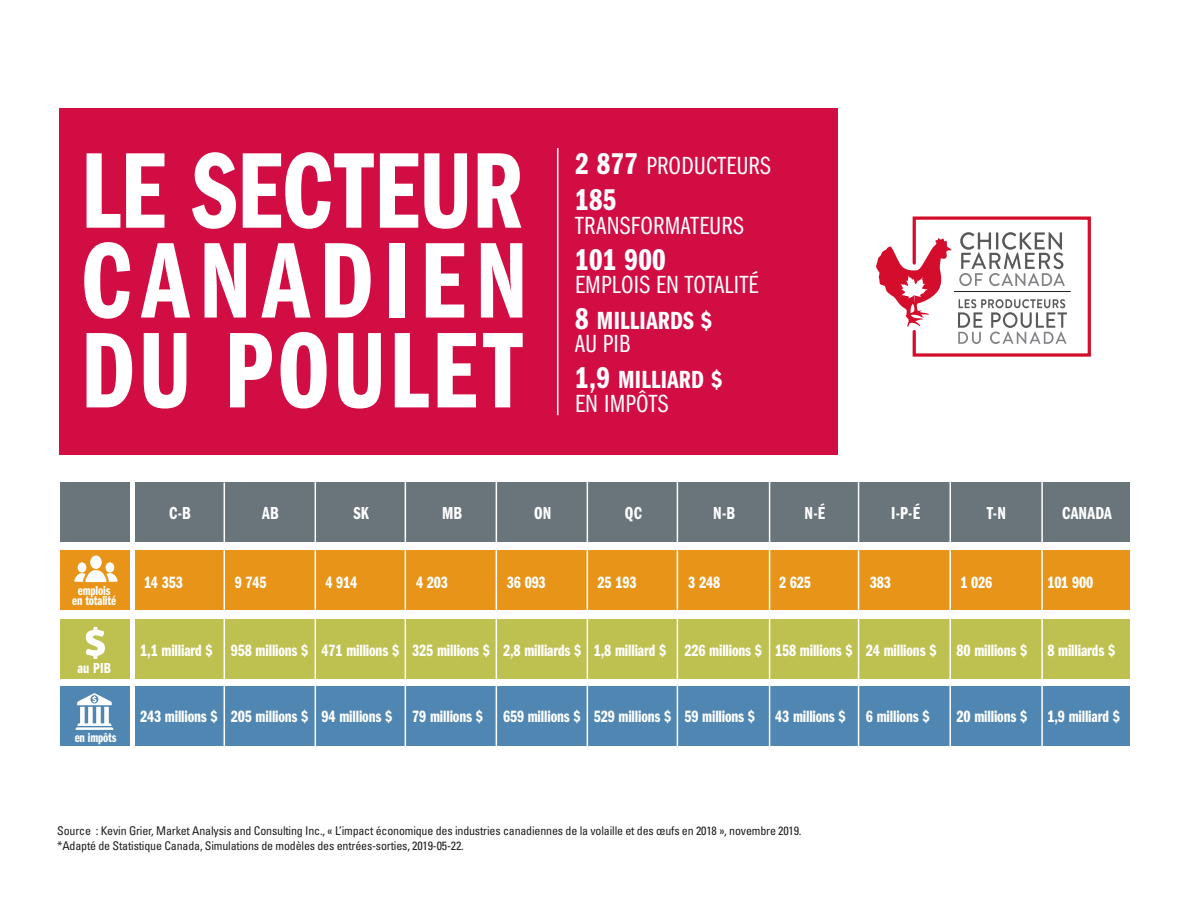
<style>
.page{position:relative;width:1188px;height:918px;background:#fff}
.page>*{position:absolute;margin:0;border:0;box-sizing:border-box;transform-origin:0 0}
.Province{font:111.45px/89.8px "Franklin Gothic URW Com Dem";letter-spacing:.03em;color:#fff;text-align:justify}
.Map_Bullets{font:31.05px "Franklin Gothic URW Com Dem";letter-spacing:.01em;color:#fff}
.Map_Bullets-2{font:25.65px "Franklin Gothic URW Com Boo";letter-spacing:.01em;color:#fff}
.Map_Bullets-3{font:25.65px/23.4px "Franklin Gothic URW Com Dem";letter-spacing:.01em;color:#fff}
.Map_Bullets-4{font:18px "Franklin Gothic URW Com Dem";letter-spacing:.01em;color:#fff}
.Map_Bullets-5{font:16.95px "Franklin Gothic URW Com Dem";letter-spacing:-.01em;color:#fff}
.Map_Bullets-6{font:15px "Franklin Gothic URW Com Dem";color:#fff}
.Map_Bullets-7{font:13.5px/10.5px "Franklin Gothic URW Com Dem";letter-spacing:-.01em;color:#fff;text-align:center}
.Map_Bullets-8{font:condensed 12px "Univers LT Std";letter-spacing:-.015em;color:#231f20}
.s1{font-family:"Franklin Gothic URW Com Dem";font-size:31.05px}
.s2{font-size:31.05px}
.s3{font-family:"Franklin Gothic URW Com Boo"}
</style>
<div class="page">
<svg style="left:876px;top:216px;width:215px;height:141px"></svg>
<hr style="left:954px;top:291px;width:117px;height:1px;background:#231f20">
<div style="left:59px;top:109px;width:779px;height:346px;background:#d20d44"></div>
<div style="left:135px;top:482px;width:994px;height:60px;background:#6a747b"></div>
<div style="left:135px;top:550px;width:994px;height:59px;background:#e89418"></div>
<div style="left:135px;top:619px;width:994px;height:60px;background:#bec04f"></div>
<div style="left:135px;top:686px;width:994px;height:60px;background:#4f86b2"></div>
<hr style="left:557px;top:148px;width:1px;height:267px;background:#fff">
<div style="left:60px;top:550px;width:70px;height:60px;background:#e89418"></div>
<div style="left:78px;top:562px;width:8px;height:11px;background:#fff;border-radius:50%"></div>
<div style="left:106px;top:562px;width:8px;height:11px;background:#fff;border-radius:50%"></div>
<svg style="left:74px;top:570px;width:44px;height:12px"></svg>
<div style="left:90px;top:555px;width:12px;height:14px;background:#fff;border-radius:50%"></div>
<div style="left:60px;top:619px;width:70px;height:60px;background:#bec04f"></div>
<svg style="left:86px;top:627px;width:19px;height:32px"></svg>
<div style="left:60px;top:686px;width:70px;height:60px;background:#4f86b2"></div>
<svg style="left:76px;top:693px;width:37px;height:37px"></svg>
<div style="left:60px;top:482px;width:70px;height:60px;background:#6a747b"></div>
<hr style="left:224px;top:483px;width:1px;height:267px;background:#fff">
<hr style="left:315px;top:482px;width:1px;height:268px;background:#fff">
<hr style="left:405px;top:482px;width:1px;height:268px;background:#fff">
<hr style="left:496px;top:481px;width:1px;height:269px;background:#fff">
<hr style="left:587px;top:482px;width:1px;height:268px;background:#fff">
<hr style="left:677px;top:482px;width:1px;height:268px;background:#fff">
<hr style="left:769px;top:482px;width:1px;height:268px;background:#fff">
<hr style="left:858px;top:482px;width:1px;height:268px;background:#fff">
<hr style="left:950px;top:482px;width:1px;height:268px;background:#fff">
<hr style="left:1041px;top:482px;width:2px;height:268px;background:#fff">
<p class="Province" style="left:81px;top:139px;width:448px">LE SECTEUR CANADIEN DU POULET</p>
<p class="Map_Bullets-2" style="left:575px;top:149px;width:197px"><span class="s1">2 877</span> PRODUCTEURS</p>
<p class="Map_Bullets" style="left:575px;top:178px;width:43px">185</p>
<p class="Map_Bullets-2" style="left:575px;top:208px;width:170px">TRANSFORMATEURS</p>
<p class="Map_Bullets" style="left:575px;top:238px;width:92px">101 900</p>
<p class="Map_Bullets-2" style="left:575px;top:267px;width:185px">EMPLOIS EN TOTALITÉ</p>
<p class="Map_Bullets-3" style="left:575px;top:307px;width:138px"><span class="s2">8</span> MILLIARDS $<br><span class="s3">AU PIB</span></p>
<p class="Map_Bullets-3" style="left:575px;top:367px;width:148px"><span class="s2">1,9</span> MILLIARD $<br><span class="s3">EN IMPÔTS</span></p>
<p class="Map_Bullets-7" style="left:72px;top:584px;width:45px">emplois en totalité</p>
<p class="Map_Bullets-6" style="left:77px;top:658px;width:35px">au PIB</p>
<p class="Map_Bullets-7" style="left:75px;top:732px;width:43px">en impôts</p>
<p class="Map_Bullets-4" style="left:169px;top:501px;width:23px">C-B</p>
<p class="Map_Bullets-4" style="left:262px;top:501px;width:18px">AB</p>
<p class="Map_Bullets-4" style="left:353px;top:501px;width:17px">SK</p>
<p class="Map_Bullets-4" style="left:442px;top:501px;width:22px">MB</p>
<p class="Map_Bullets-4" style="left:534px;top:501px;width:19px">ON</p>
<p class="Map_Bullets-4" style="left:625px;top:501px;width:19px">QC</p>
<p class="Map_Bullets-4" style="left:713px;top:501px;width:23px">N-B</p>
<p class="Map_Bullets-4" style="left:805px;top:501px;width:22px">N-É</p>
<p class="Map_Bullets-4" style="left:891px;top:501px;width:30px">I-P-É</p>
<p class="Map_Bullets-4" style="left:987px;top:501px;width:21px">T-N</p>
<p class="Map_Bullets-4" style="left:1062px;top:501px;width:51px">CANADA</p>
<p class="Map_Bullets-5" style="left:144px;top:571px;width:40px">14 353</p>
<p class="Map_Bullets-5" style="left:235px;top:571px;width:33px">9 745</p>
<p class="Map_Bullets-5" style="left:325px;top:571px;width:33px">4 914</p>
<p class="Map_Bullets-5" style="left:416px;top:571px;width:33px">4 203</p>
<p class="Map_Bullets-5" style="left:507px;top:571px;width:40px">36 093</p>
<p class="Map_Bullets-5" style="left:598px;top:571px;width:40px">25 193</p>
<p class="Map_Bullets-5" style="left:688px;top:571px;width:33px">3 248</p>
<p class="Map_Bullets-5" style="left:779px;top:571px;width:33px">2 625</p>
<p class="Map_Bullets-5" style="left:870px;top:571px;width:23px">383</p>
<p class="Map_Bullets-5" style="left:960px;top:571px;width:33px">1 026</p>
<p class="Map_Bullets-5" style="left:1047px;top:571px;width:47px">101 900</p>
<p class="Map_Bullets-5" style="left:140px;top:639px;width:74px">1,1 milliard $</p>
<p class="Map_Bullets-5" style="left:231px;top:639px;width:79px">958 millions $</p>
<p class="Map_Bullets-5" style="left:322px;top:639px;width:79px">471 millions $</p>
<p class="Map_Bullets-5" style="left:412px;top:639px;width:79px">325 millions $</p>
<p class="Map_Bullets-5" style="left:503px;top:639px;width:80px">2,8 milliards $</p>
<p class="Map_Bullets-5" style="left:594px;top:639px;width:74px">1,8 milliard $</p>
<p class="Map_Bullets-5" style="left:684px;top:639px;width:79px">226 millions $</p>
<p class="Map_Bullets-5" style="left:775px;top:639px;width:79px">158 millions $</p>
<p class="Map_Bullets-5" style="left:866px;top:639px;width:72px">24 millions $</p>
<p class="Map_Bullets-5" style="left:957px;top:639px;width:72px">80 millions $</p>
<p class="Map_Bullets-5" style="left:1047px;top:639px;width:69px">8 milliards $</p>
<p class="Map_Bullets-5" style="left:140px;top:705px;width:79px">243 millions $</p>
<p class="Map_Bullets-5" style="left:231px;top:705px;width:79px">205 millions $</p>
<p class="Map_Bullets-5" style="left:322px;top:705px;width:72px">94 millions $</p>
<p class="Map_Bullets-5" style="left:412px;top:705px;width:72px">79 millions $</p>
<p class="Map_Bullets-5" style="left:503px;top:705px;width:79px">659 millions $</p>
<p class="Map_Bullets-5" style="left:594px;top:705px;width:79px">529 millions $</p>
<p class="Map_Bullets-5" style="left:684px;top:705px;width:72px">59 millions $</p>
<p class="Map_Bullets-5" style="left:775px;top:705px;width:72px">43 millions $</p>
<p class="Map_Bullets-5" style="left:866px;top:705px;width:65px">6 millions $</p>
<p class="Map_Bullets-5" style="left:957px;top:705px;width:72px">20 millions $</p>
<p class="Map_Bullets-5" style="left:1047px;top:705px;width:74px">1,9 milliard $</p>
<p class="Map_Bullets-8" style="left:57px;top:823px;width:746px">Source : Kevin Grier, Market Analysis and Consulting Inc., « L’impact économique des industries canadiennes de la volaille et des œufs en 2018 », novembre 2019.</p>
<p class="Map_Bullets-8" style="left:57px;top:838px;width:408px">*Adapté de Statistique Canada, Simulations de modèles des entrées-sorties, 2019-05-22.</p>
</div>
